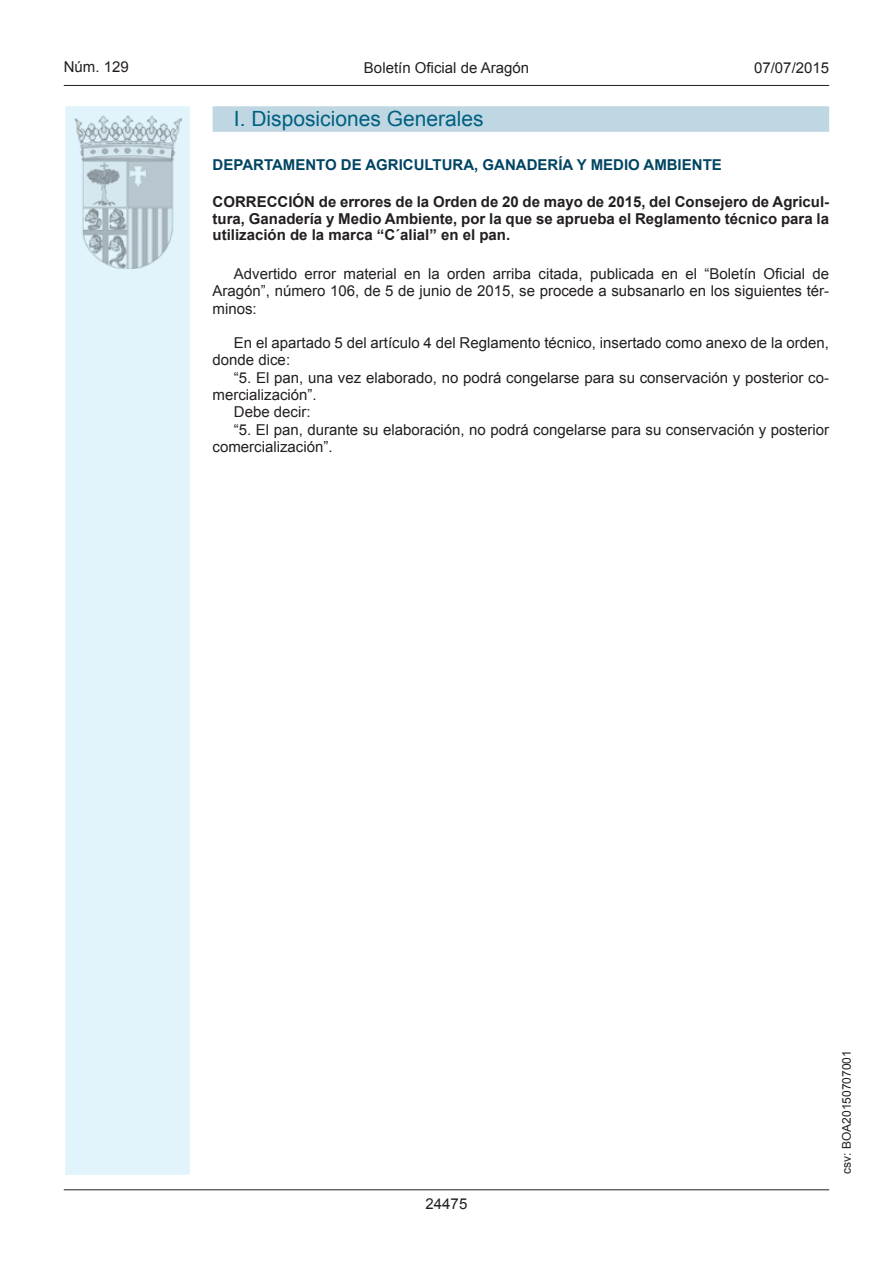
<style>
.page{position:relative;width:893px;height:1263px;background:#fff}
.page>*{position:absolute;margin:0;border:0;box-sizing:border-box;transform-origin:0 0}
.t1{font:21px "Arial";color:#006180}
.t2{font:15px/17.2px "Arial";color:#231f20;text-align:justify}
.t3{font:700 15px/16.5px "Arial";color:#231f20;text-align:justify}
.t4{font:700 15px "Arial";color:#004462}
.t5{font:12px "Arial";color:#231f20}
</style>
<div class="page">
<hr style="left:64px;top:85px;width:765px;height:1px;background:#231f20">
<div style="left:64px;top:105px;width:127px;height:1071px;background:#e1f4fc;border:2px solid #fff"></div>
<img style="left:75px;top:115px;width:106px;height:153px">
<hr style="left:64px;top:1189px;width:765px;height:1px;background:#231f20">
<div style="left:213px;top:106px;width:616px;height:26px;background:#bfd6e3"></div>
<p class="t2" style="left:64px;top:59px;width:67px">Núm. 129</p>
<p class="t2" style="left:364px;top:59px;width:167px">Boletín Oficial de Aragón</p>
<p class="t2" style="left:754px;top:59px;width:77px">07/07/2015</p>
<h1 class="t1" style="left:234px;top:104px;width:251px">I. Disposiciones Generales</h1>
<p class="t4" style="left:213px;top:154px;width:511px">DEPARTAMENTO DE AGRICULTURA, GANADERÍA Y MEDIO AMBIENTE</p>
<p class="t3" style="left:213px;top:194px;width:618px">CORRECCIÓN de errores de la Orden de 20 de mayo de 2015, del Consejero de Agricul&shy;tura, Ganadería y Medio Ambiente, por la que se aprueba el Reglamento técnico para la utilización de la marca “C´alial” en el pan.</p>
<p class="t2" style="left:213px;top:265px;width:618px;text-indent:21px">Advertido error material en la orden arriba citada, publicada en el “Boletín Oficial de Aragón”, número 106, de 5 de junio de 2015, se procede a subsanarlo en los siguientes tér&shy;minos:</p>
<p class="t2" style="left:213px;top:334px;width:618px;text-indent:21px">En el apartado 5 del artículo 4 del Reglamento técnico, insertado como anexo de la orden, donde dice:</p>
<p class="t2" style="left:234px;top:369px;width:597px">“5. El pan, una vez elaborado, no podrá congelarse para su conservación y posterior co-</p>
<p class="t2" style="left:213px;top:386px;width:106px">mercialización”.</p>
<p class="t2" style="left:234px;top:404px;width:78px">Debe decir:</p>
<p class="t2" style="left:234px;top:421px;width:597px">“5. El pan, durante su elaboración, no podrá congelarse para su conservación y posterior</p>
<p class="t2" style="left:213px;top:438px;width:122px">comercialización”.</p>
<p class="t2" style="left:426px;top:1195px;width:43px">24475</p>
<p class="t5" style="left:839px;top:1174px;width:125px;rotate:-90deg">csv: BOA20150707001</p>
</div>
